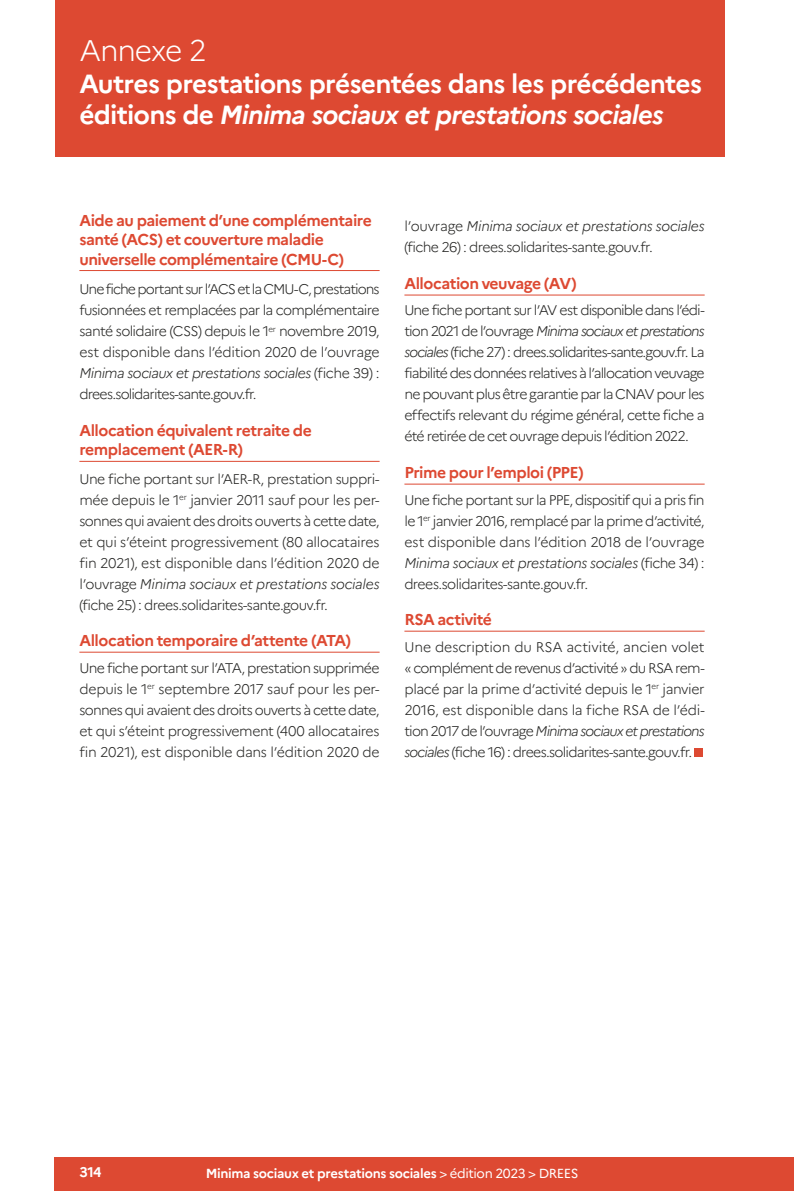
<style>
.page{position:relative;width:794px;height:1191px;background:#fff}
.page>*{position:absolute;margin:0;border:0;box-sizing:border-box;transform-origin:0 0}
.t1{font:300 29.75px "Marianne";letter-spacing:-.04em;color:#fff}
.t2{font:700 26.25px/31.5px "Marianne";letter-spacing:-.03em;color:#fff}
.t3{font:700 15.75px/19.2px "Marianne";letter-spacing:-.03em;color:#dd4932}
.t4{font:300 14px/21px "Marianne";letter-spacing:-.045em;color:#252523;text-align:justify}
.t5{font:700 14px "Marianne";color:#fff}
.t6{font:700 13.12px "Marianne";letter-spacing:-.025em;color:#fff}
.s1{font-style:italic}
.s2{font-weight:400}
</style>
<div class="page">
<div style="left:55px;top:1157px;width:739px;height:34px;background:#dd4932"></div>
<div style="left:55px;top:0;width:669px;height:156px;background:#dd4932"></div>
<hr style="left:79px;top:270px;width:300px;height:1px;background:#dd4932">
<hr style="left:79px;top:461px;width:300px;height:1px;background:#dd4932">
<hr style="left:79px;top:652px;width:300px;height:1px;background:#dd4932">
<hr style="left:404px;top:295px;width:300px;height:1px;background:#dd4932">
<hr style="left:404px;top:484px;width:300px;height:1px;background:#dd4932">
<hr style="left:404px;top:631px;width:300px;height:1px;background:#dd4932">
<div style="left:694px;top:748px;width:9px;height:8px;background:#dd4932"></div>
<h1 class="t1" style="left:79px;top:32px;width:129px">Annexe 2</h1>
<h2 class="t2" style="left:79px;top:67px;width:624px">Autres prestations présentées dans les précédentes éditions de <span class="s1">Minima sociaux et prestations sociales</span></h2>
<p class="t3" style="left:79px;top:211px;width:294px">Aide au paiement d’une complémentaire santé (ACS) et couverture maladie universelle complémentaire (CMU-C)</p>
<p class="t4" style="left:79px;top:279px;width:302px">Une fiche portant sur l’ACS et la CMU-C, prestations fusionnées et remplacées par la complémentaire santé solidaire (CSS) depuis le 1<sup>er</sup> novembre 2019, est disponible dans l’édition 2020 de l’ouvrage <span class="s1">Minima sociaux et prestations sociales</span> (fiche 39) : drees.solidarites-sante.gouv.fr.</p>
<p class="t3" style="left:79px;top:421px;width:234px">Allocation équivalent retraite de remplacement (AER-R)</p>
<p class="t4" style="left:79px;top:468px;width:302px">Une fiche portant sur l’AER-R, prestation suppri&shy;mée depuis le 1<sup>er</sup> janvier 2011 sauf pour les per&shy;sonnes qui avaient des droits ouverts à cette date, et qui s’éteint progressivement (80 allocataires fin 2021), est disponible dans l’édition 2020 de l’ouvrage <span class="s1">Minima sociaux et prestations sociales </span>(fiche 25) : drees.solidarites-sante.gouv.fr.</p>
<p class="t3" style="left:79px;top:631px;width:273px">Allocation temporaire d’attente (ATA)</p>
<p class="t4" style="left:79px;top:657px;width:302px">Une fiche portant sur l’ATA, prestation supprimée depuis le 1<sup>er</sup> septembre 2017 sauf pour les per&shy;sonnes qui avaient des droits ouverts à cette date, et qui s’éteint progressivement (400 allocataires fin 2021), est disponible dans l’édition 2020 de</p>
<p class="t4" style="left:404px;top:216px;width:302px">l’ouvrage <span class="s1">Minima sociaux et prestations sociales </span>(fiche 26) : drees.solidarites-sante.gouv.fr.</p>
<p class="t3" style="left:404px;top:274px;width:174px">Allocation veuvage (AV)</p>
<p class="t4" style="left:404px;top:300px;width:302px">Une fiche portant sur l’AV est disponible dans l’édi&shy;tion 2021 de l’ouvrage <span class="s1">Minima sociaux et prestations sociales</span> (fiche 27) : drees.solidarites-sante.gouv.fr. La fiabilité des données relatives à l’allocation veuvage ne pouvant plus être garantie par la CNAV pour les effectifs relevant du régime général, cette fiche a été retirée de cet ouvrage depuis l’édition 2022.</p>
<p class="t3" style="left:404px;top:463px;width:181px">Prime pour l’emploi (PPE)</p>
<p class="t4" style="left:404px;top:489px;width:302px">Une fiche portant sur la PPE, dispositif qui a pris fin le 1<sup>er</sup> janvier 2016, remplacé par la prime d’activité, est disponible dans l’édition 2018 de l’ouvrage <span class="s1">Minima sociaux et prestations sociales</span> (fiche 34) : drees.solidarites-sante.gouv.fr.</p>
<p class="t3" style="left:404px;top:610px;width:89px">RSA activité</p>
<p class="t4" style="left:404px;top:636px;width:302px">Une description du RSA activité, ancien volet « complément de revenus d’activité » du RSA rem&shy;placé par la prime d’activité depuis le 1<sup>er</sup> janvier 2016, est disponible dans la fiche RSA de l’édi&shy;tion 2017 de l’ouvrage <span class="s1">Minima sociaux et prestations sociales</span> (fiche 16) : drees.solidarites-sante.gouv.fr.</p>
<p class="t5" style="left:79px;top:1163px;width:24px">314</p>
<p class="t6" style="left:206px;top:1165px;width:374px">Minima sociaux et prestations sociales <span class="s2">&gt; édition 2023 &gt; DREES</span></p>
</div>
